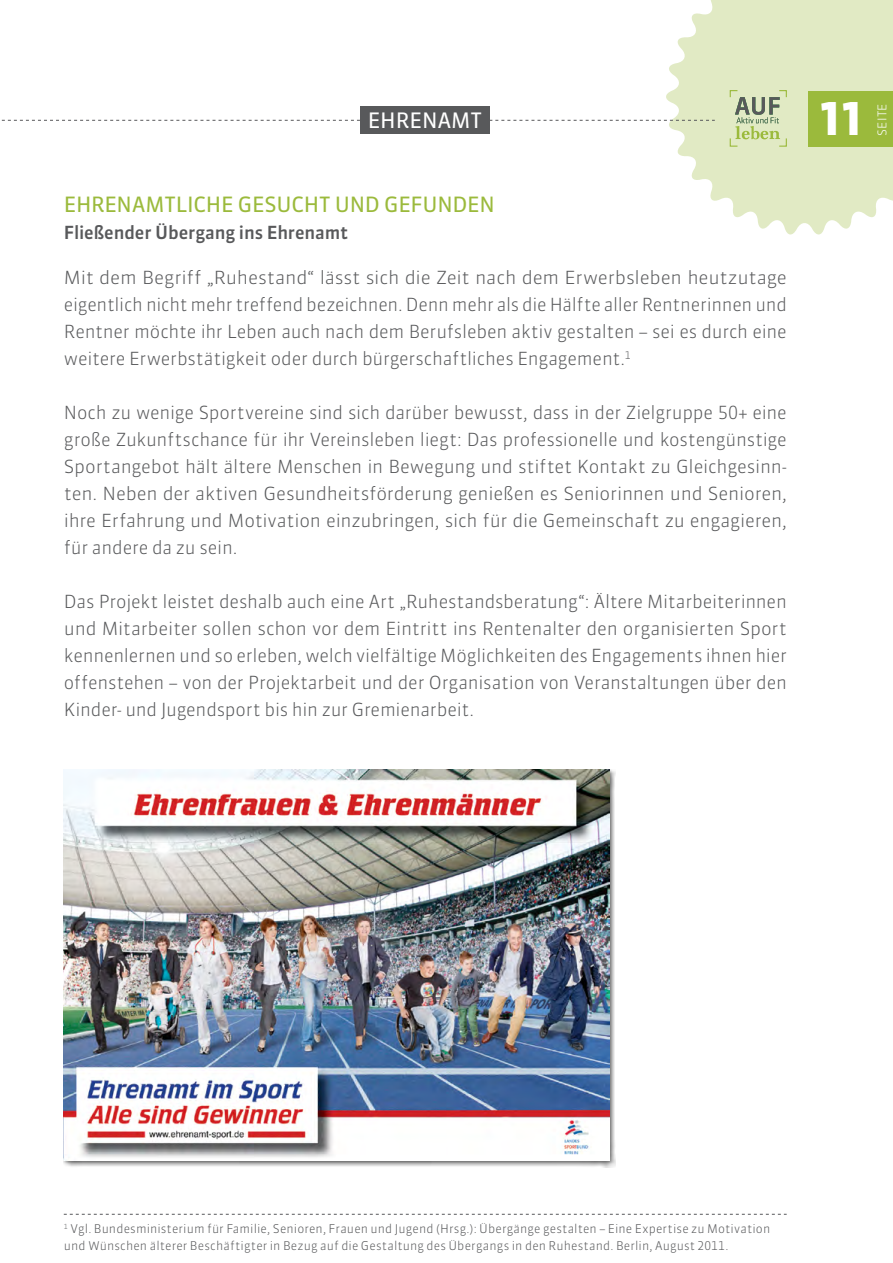
<style>
.page{position:relative;width:893px;height:1263px;background:#fff}
.page>*{position:absolute;margin:0;border:0;box-sizing:border-box;transform-origin:0 0}
.t1{font:900 45px "Sanuk LF";color:#fff}
.t2{font:21.15px "Sanuk";color:#fff}
.t3{font:21px "Sanuk TF";letter-spacing:-.01em;color:#9bba3c}
.t4{font:300 18px/27px "Sanuk TF";letter-spacing:-.015em;color:#58595b;text-align:justify}
.t5{font:300 18px/27px "Sanuk TF";letter-spacing:-.015em;color:#58595b;text-align:justify;scale:1.05 1}
.t6{font:500 18px "Sanuk";letter-spacing:-.01em;color:#58595b}
.t7{font:300 12px/16.5px "Sanuk TF";letter-spacing:.01em;color:#58595b}
.t8{font:300 12px "Sanuk TF";letter-spacing:.015em;color:#fff}
</style>
<div class="page">
<svg style="left:664px;top:0;width:229px;height:235px;fill:#e1eac4"></svg>
<div style="left:808px;top:91px;width:85px;height:55px;background:#9bba3c"></div>
<svg style="left:729px;top:89px;width:58px;height:58px;background:#c6d2a9"></svg>
<svg style="left:1px;top:120px;width:714px;height:1px"></svg>
<div style="left:360px;top:107px;width:130px;height:27px;background:#58595b"></div>
<svg style="left:64px;top:1214px;width:723px;height:1px"></svg>
<div style="left:63px;top:769px;width:553px;height:398px;background:#000;opacity:.6"></div>
<img style="left:64px;top:770px;width:545px;height:390px">
<p class="t2" style="left:368px;top:107px;width:114px">EH RENAMT</p>
<p class="t3" style="left:64px;top:191px;width:187px">EHRENAMTLICHE GES</p>
<p class="t3" style="left:276px;top:191px;width:220px">UCHT UND GEFUNDEN</p>
<p class="t6" style="left:64px;top:221px;width:286px">Fließender Übergang ins Ehrenamt</p>
<p class="t5" style="left:64px;top:264px;width:690px">Mit dem Begriff „Ruhestand“ lässt sich die Zeit nach dem Erwerbsleben heutzutage eigentlich nicht mehr treffend bezeichnen. Denn mehr als die Hälfte aller Rentnerinnen und Rentner möchte ihr Leben auch nach dem Berufsleben aktiv gestalten – sei es durch eine weitere Erwerbstätigkeit oder durch bürgerschaftliches Engagement.<sup>1</sup></p>
<p class="t4" style="left:64px;top:399px;width:724px">Noch zu wenige Sportvereine sind sich darüber bewusst, dass in der Zielgruppe 50+ eine große Zukunftschance für ihr Vereinsleben liegt: Das professionelle und kostengünstige Sportangebot hält ältere Menschen in Bewegung und stiftet Kontakt zu Gleichgesinn&shy;ten. Neben der aktiven Gesundheitsförderung genießen es Seniorinnen und Senioren, ihre Erfahrung und Motivation einzubringen, sich für die Gemeinschaft zu engagieren, für andere da zu sein.</p>
<p class="t4" style="left:64px;top:588px;width:724px">Das Projekt leistet deshalb auch eine Art „Ruhestandsberatung“: Ältere Mitarbeiterinnen und Mitarbeiter sollen schon vor dem Eintritt ins Rentenalter den organisierten Sport kennenlernen und so erleben, welch vielfältige Möglichkeiten des Engagements ihnen hier offenstehen – von der Projektarbeit und der Organisation von Veranstaltungen über den Kinder- und Jugendsport bis hin zur Gremienarbeit.</p>
<h1 class="t1" style="left:819px;top:91px;width:44px">11</h1>
<p class="t8" style="left:875px;top:136px;width:33px;rotate:-90deg">SEITE</p>
<p class="t7" style="left:64px;top:1220px;width:708px"><sup>1</sup> Vgl. Bundesministerium für Familie, Senioren, Frauen und Jugend (Hrsg.): Übergänge gestalten – Eine Expertise zu Motivation und Wünschen älterer Beschäftigter in Bezug auf die Gestaltung des Übergangs in den Ruhestand. Berlin, August 2011.</p>
</div>
